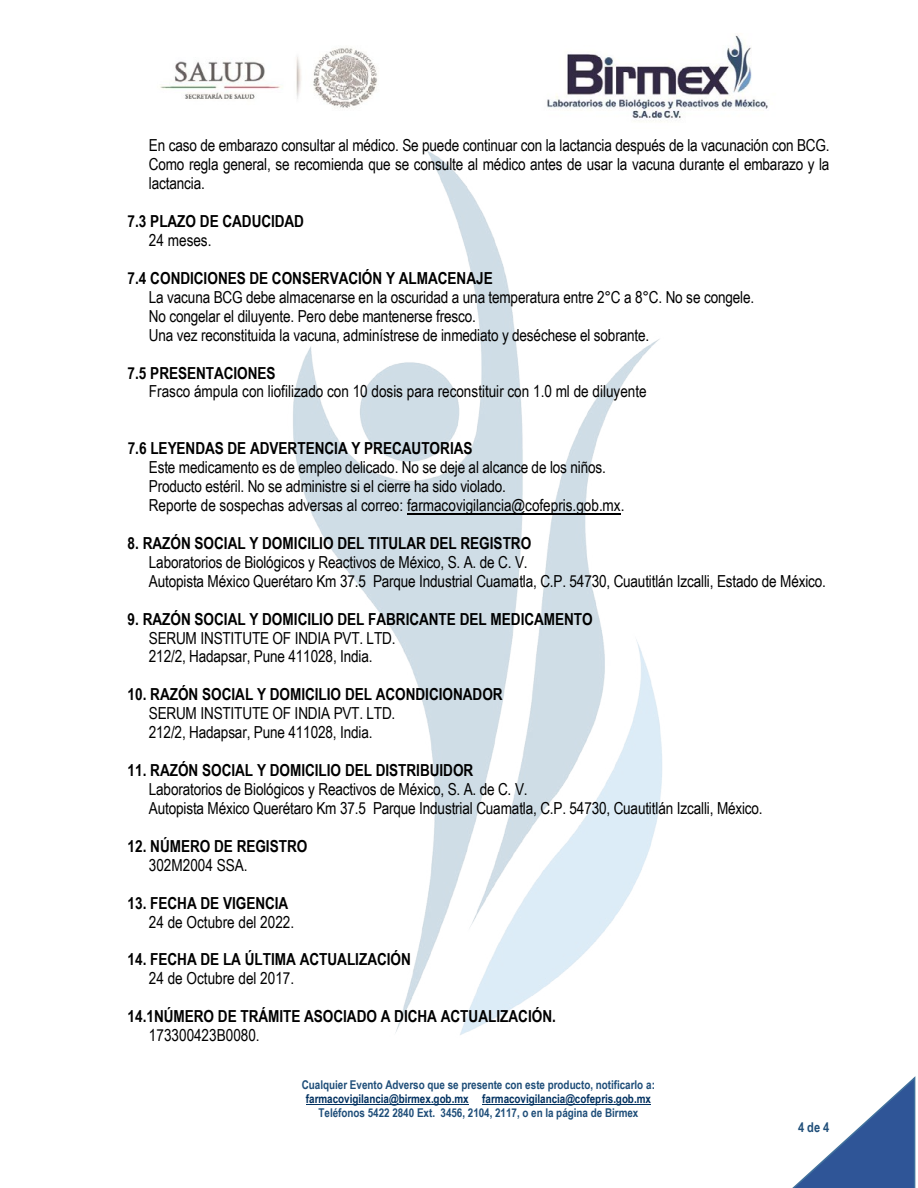
<style>
.page{position:relative;width:918px;height:1188px;background:#fff}
.page>*{position:absolute;margin:0;border:0;box-sizing:border-box;transform-origin:0 0}
.t1{font:16.5px/18.9px "Arial Narrow";letter-spacing:-.01em;color:#000}
.t2{font:700 16.5px "Arial Narrow";letter-spacing:-.005em;color:#000}
.t3{font:700 13.5px "Arial Narrow";color:#1f4e79}
.t4{font:700 12px "Arial Narrow";letter-spacing:-.005em;color:#1f4e79}
.t5{font:700 12px "Arial Narrow";letter-spacing:-.005em;color:#023160}
</style>
<div class="page">
<img style="left:293px;top:151px;width:369px;height:884px">
<hr style="left:306px;top:1104px;width:163px;height:1px;background:#023160">
<hr style="left:482px;top:1104px;width:169px;height:1px;background:#023160">
<img style="left:160px;top:35px;width:608px;height:86px">
<svg style="left:792px;top:1076px;width:124px;height:112px"></svg>
<hr style="left:407px;top:513px;width:214px;height:1px;background:#000">
<p class="t1" style="left:149px;top:135px;width:682px;text-align:justify">En caso de embarazo consultar al médico. Se puede continuar con la lactancia después de la vacunación con BCG.<br>Como regla general, se recomienda que se consulte al médico antes de usar la vacuna durante el embarazo y la lactancia.</p>
<p class="t2" style="left:128px;top:209px;width:178px">7.3 PLAZO DE CADUCIDAD</p>
<p class="t1" style="left:149px;top:230px;width:64px">24 meses.</p>
<p class="t2" style="left:128px;top:266px;width:367px">7.4 CONDICIONES DE CONSERVACIÓN Y ALMACENAJE</p>
<p class="t1" style="left:149px;top:287px;width:607px">La vacuna BCG debe almacenarse en la oscuridad a una temperatura entre 2°C a 8°C. No se congele.<br>No congelar el diluyente. Pero debe mantenerse fresco.<br>Una vez reconstituida la vacuna, adminístrese de inmediato y deséchese el sobrante.</p>
<p class="t2" style="left:128px;top:360px;width:149px">7.5 PRESENTACIONES</p>
<p class="t1" style="left:149px;top:382px;width:499px">Frasco ámpula con liofilizado con 10 dosis para reconstituir con 1.0 ml de diluyente</p>
<p class="t2" style="left:128px;top:436px;width:346px">7.6 LEYENDAS DE ADVERTENCIA Y PRECAUTORIAS</p>
<p class="t1" style="left:149px;top:457px;width:477px">Este medicamento es de empleo delicado. No se deje al alcance de los niños.<br>Producto estéril. No se administre si el cierre ha sido violado.<br>Reporte de sospechas adversas al correo: farmacovigilancia@cofepris.gob.mx.</p>
<p class="t2" style="left:128px;top:531px;width:405px">8. RAZÓN SOCIAL Y DOMICILIO DEL TITULAR DEL REGISTRO</p>
<p class="t1" style="left:149px;top:552px;width:679px">Laboratorios de Biológicos y Reactivos de México, S. A. de C. V.<br>Autopista México Querétaro Km 37.5 Parque Industrial Cuamatla, C.P. 54730, Cuautitlán Izcalli, Estado de México.</p>
<p class="t2" style="left:128px;top:606px;width:467px">9. RAZÓN SOCIAL Y DOMICILIO DEL FABRICANTE DEL MEDICAMENTO</p>
<p class="t1" style="left:149px;top:628px;width:248px">SERUM INSTITUTE OF INDIA PVT. LTD.<br>212/2, Hadapsar, Pune 411028, India.</p>
<p class="t2" style="left:128px;top:682px;width:377px">10. RAZÓN SOCIAL Y DOMICILIO DEL ACONDICIONADOR</p>
<p class="t1" style="left:149px;top:703px;width:248px">SERUM INSTITUTE OF INDIA PVT. LTD.<br>212/2, Hadapsar, Pune 411028, India.</p>
<p class="t2" style="left:128px;top:758px;width:347px">11. RAZÓN SOCIAL Y DOMICILIO DEL DISTRIBUIDOR</p>
<p class="t1" style="left:149px;top:779px;width:615px">Laboratorios de Biológicos y Reactivos de México, S. A. de C. V.<br>Autopista México Querétaro Km 37.5 Parque Industrial Cuamatla, C.P. 54730, Cuautitlán Izcalli, México.</p>
<p class="t2" style="left:128px;top:833px;width:181px">12. NÚMERO DE REGISTRO</p>
<p class="t1" style="left:149px;top:855px;width:100px">302M2004 SSA.</p>
<p class="t2" style="left:128px;top:890px;width:162px">13. FECHA DE VIGENCIA</p>
<p class="t1" style="left:149px;top:912px;width:147px">24 de Octubre del 2022.</p>
<p class="t2" style="left:128px;top:947px;width:285px">14. FECHA DE LA ÚLTIMA ACTUALIZACIÓN</p>
<p class="t1" style="left:149px;top:969px;width:147px">24 de Octubre del 2017.</p>
<p class="t2" style="left:128px;top:1004px;width:430px">14.1NÚMERO DE TRÁMITE ASOCIADO A DICHA ACTUALIZACIÓN.</p>
<p class="t1" style="left:149px;top:1025px;width:112px">173300423B0080.</p>
<p class="t4" style="left:302px;top:1076px;width:355px">Cualquier Evento Adverso que se presente con este producto, notificarlo a:</p>
<p class="t5" style="left:306px;top:1090px;width:347px">farmacovigilancia@birmex.gob.mx farmacovigilancia@cofepris.gob.mx</p>
<p class="t4" style="left:318px;top:1103px;width:321px">Teléfonos 5422 2840 Ext. 3456, 2104, 2117, o en la página de Birmex</p>
<p class="t3" style="left:798px;top:1117px;width:33px">4de 4</p>
</div>
